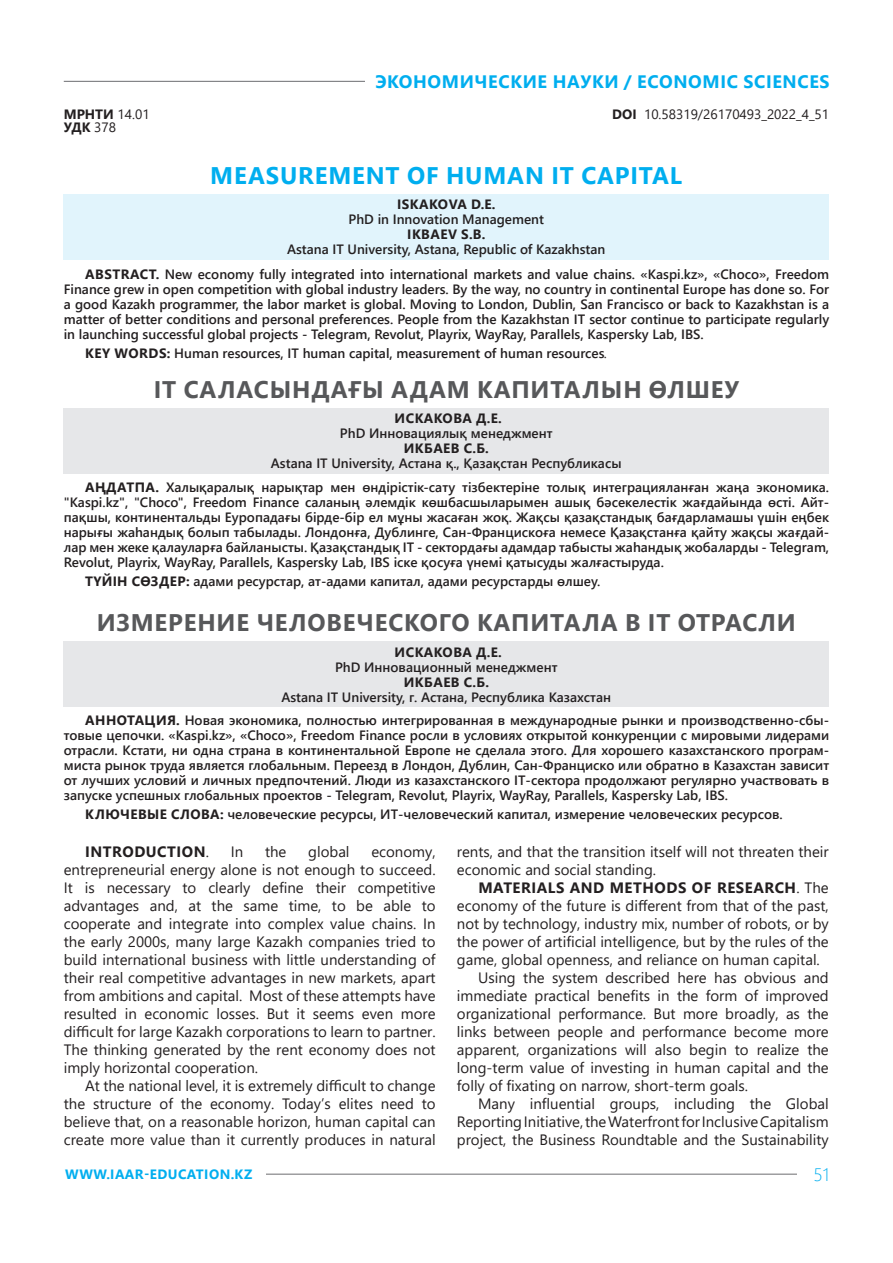
<style>
.page{position:relative;width:893px;height:1263px;background:#fff}
.page>*{position:absolute;margin:0;border:0;box-sizing:border-box;transform-origin:0 0}
.t1{font:700 24px "Segoe UI";letter-spacing:.035em;color:#57585a}
.t2{font:700 24px "Segoe UI";letter-spacing:.035em;color:#00aeef}
.t3{font:700 18px "Segoe UI";letter-spacing:.035em;color:#00aeef}
.t4{font:300 18px "Segoe UI";color:#00aeef}
.t5{font:15px/18px "Segoe UI";color:#231f20;text-align:justify}
.t6{font:700 15px "Segoe UI";letter-spacing:.035em;color:#231f20}
.t7{font:600 13.5px/15px "Segoe UI";color:#231f20;text-align:justify}
.t8{font:700 13.5px "Segoe UI";letter-spacing:.035em;color:#231f20}
.t9{font:13.5px "Segoe UI";color:#231f20}
.t10{font:700 13.5px "Segoe UI";letter-spacing:.035em;color:#00aeef}
.s1{font-weight:400}
.s2{font-weight:700}
.s3{font-weight:400;font-style:italic}
</style>
<div class="page">
<hr style="left:64px;top:81px;width:752px;height:1px;background:#6c6d70">
<hr style="left:65px;top:1174px;width:740px;height:1px;background:#6c6d70">
<div style="left:65px;top:1166px;width:201px;height:16px;background:#fff"></div>
<div style="left:797px;top:1167px;width:32px;height:14px;background:#fff"></div>
<div style="left:366px;top:65px;width:464px;height:32px;background:#fff"></div>
<div style="left:64px;top:194px;width:765px;height:65px;background:#e1f4fc"></div>
<div style="left:64px;top:408px;width:765px;height:66px;background:#e6e7e9"></div>
<div style="left:64px;top:641px;width:765px;height:66px;background:#e6e7e9"></div>
<h2 class="t3" style="left:375px;top:65px;width:456px">ЭКОНОМИЧЕСКИЕ НАУКИ / ECONOMIC SCIENCES</h2>
<p class="t8" style="left:64px;top:101px;width:87px">МРНТИ <span class="s1">14.01</span></p>
<p class="t9" style="left:612px;top:101px;width:218px"><span class="s2">DOI</span> 10.58319/26170493_2022_4_51</p>
<p class="t8" style="left:64px;top:115px;width:54px">УДК <span class="s1">378</span></p>
<h1 class="t2" style="left:210px;top:153px;width:473px">MEASUREMENT OF HUMAN IT CAPITAL</h1>
<p class="t8" style="left:397px;top:191px;width:100px">ISKAKOVA D.E.</p>
<p class="t7" style="left:349px;top:211px;width:197px">PhD in Innovation Management</p>
<p class="t8" style="left:407px;top:221px;width:80px">IKBAEV S.B.</p>
<p class="t7" style="left:287px;top:241px;width:320px">Astana IT University, Astana, Republic of Kazakhstan</p>
<p class="t7" style="left:64px;top:265px;width:767px;text-indent:21px"><span class="s2">ABSTRACT.</span> New economy fully integrated into international markets and value chains. «Kaspi.kz», «Choco», Freedom Finance grew in open competition with global industry leaders. By the way, no country in continental Europe has done so. For a good Kazakh programmer, the labor market is global. Moving to London, Dublin, San Francisco or back to Kazakhstan is a matter of better conditions and personal preferences. People from the Kazakhstan IT sector continue to participate regularly in launching successful global projects - Telegram, Revolut, Playrix, WayRay, Parallels, Kaspersky Lab, IBS.</p>
<p class="t7" style="left:85px;top:344px;width:524px"><span class="s2">KEY WORDS:</span> Human resources, IT human capital, measurement of human resources<span class="s3">.</span></p>
<h1 class="t1" style="left:154px;top:366px;width:587px">IT САЛАСЫНДАҒЫ АДАМ КАПИТАЛЫН ӨЛШЕУ</h1>
<p class="t8" style="left:395px;top:406px;width:109px">ИСКАКОВА Д.Е.</p>
<p class="t7" style="left:340px;top:425px;width:214px">PhD Инновациялық менеджмент</p>
<p class="t8" style="left:404px;top:436px;width:87px">ИКБАЕВ С.Б.</p>
<p class="t7" style="left:271px;top:455px;width:352px">Astana IT University, Астана қ., Қазақстан Республикасы</p>
<p class="t7" style="left:64px;top:478px;width:767px;text-indent:21px"><span class="s2">АҢДАТПА.</span> Халықаралық нарықтар мен өндірістік-сату тізбектеріне толық интеграцияланған жаңа экономика. "Kaspi.kz", "Choco", Freedom Finance саланың әлемдік көшбасшыларымен ашық бәсекелестік жағдайында өсті. Айт&shy;пақшы, континентальды Еуропадағы бірде-бір ел мұны жасаған жоқ. Жақсы қазақстандық бағдарламашы үшін еңбек нарығы жаһандық болып табылады. Лондонға, Дублинге, Сан-Францискоға немесе Қазақстанға қайту жақсы жағдай&shy;лар мен жеке қалауларға байланысты. Қазақстандық IT - сектордағы адамдар табысты жаһандық жобаларды - Telegram, Revolut, Playrix, WayRay, Parallels, Kaspersky Lab, IBS іске қосуға үнемі қатысуды жалғастыруда.</p>
<p class="t7" style="left:85px;top:573px;width:517px"><span class="s2">ТҮЙІН СӨЗДЕР:</span> адами ресурстар, ат-адами капитал, адами ресурстарды өлшеу.</p>
<h1 class="t1" style="left:97px;top:600px;width:700px">ИЗМЕРЕНИЕ ЧЕЛОВЕЧЕСКОГО КАПИТАЛА В IT ОТРАСЛИ</h1>
<p class="t8" style="left:395px;top:639px;width:109px">ИСКАКОВА Д.Е.</p>
<p class="t7" style="left:335px;top:658px;width:224px">PhD Инновационный менеджмент</p>
<p class="t8" style="left:404px;top:669px;width:87px">ИКБАЕВ С.Б.</p>
<p class="t7" style="left:281px;top:688px;width:331px">Astana IT University, г. Астана, Республика Казахстан</p>
<p class="t7" style="left:64px;top:711px;width:767px;text-indent:21px"><span class="s2">АННОТАЦИЯ.</span> Новая экономика, полностью интегрированная в международные рынки и производственно-сбы&shy;товые цепочки. «Kaspi.kz», «Choco», Freedom Finance росли в условиях открытой конкуренции с мировыми лидерами отрасли. Кстати, ни одна страна в континентальной Европе не сделала этого. Для хорошего казахстанского програм&shy;миста рынок труда является глобальным. Переезд в Лондон, Дублин, Сан-Франциско или обратно в Казахстан зависит от лучших условий и личных предпочтений. Люди из казахстанского IT-сектора продолжают регулярно участвовать в запуске успешных глобальных проектов - Telegram, Revolut, Playrix, WayRay, Parallels, Kaspersky Lab, IBS.</p>
<p class="t7" style="left:85px;top:805px;width:699px"><span class="s2">КЛЮЧЕВЫЕ СЛОВА:</span> человеческие ресурсы, ИТ-человеческий капитал, измерение человеческих ресурсов.</p>
<p class="t6" style="left:85px;top:838px;width:125px">INTRODUCTION<span class="s1">.</span></p>
<p class="t5" style="left:231px;top:841px;width:14px">In</p>
<p class="t5" style="left:265px;top:841px;width:23px">the</p>
<p class="t5" style="left:308px;top:841px;width:43px">global</p>
<p class="t5" style="left:64px;top:841px;width:373px;text-indent:308px">economy, entrepreneurial energy alone is not enough to succeed.<br>It is necessary to clearly define their competitive advantages and, at the same time, to be able to cooperate and integrate into complex value chains. In the early 2000s, many large Kazakh companies tried to build international business with little understanding of their real competitive advantages in new markets, apart from ambitions and capital. Most of these attempts have resulted in economic losses. But it seems even more difficult for large Kazakh corporations to learn to partner.<br>The thinking generated by the rent economy does not imply horizontal cooperation.</p>
<p class="t5" style="left:64px;top:1075px;width:373px;text-indent:21px">At the national level, it is extremely difficult to change the structure of the economy. Today’s elites need to believe that, on a reasonable horizon, human capital can create more value than it currently produces in natural</p>
<p class="t5" style="left:457px;top:841px;width:373px">rents, and that the transition itself will not threaten their economic and social standing.</p>
<p class="t6" style="left:478px;top:874px;width:352px">MATERIALS AND METHODS OF RESEARCH<span class="s1">. The</span></p>
<p class="t5" style="left:457px;top:895px;width:373px">economy of the future is different from that of the past,</p>
<p class="t5" style="left:457px;top:913px;width:373px">not by technology, industry mix, number of robots, or by</p>
<p class="t5" style="left:457px;top:931px;width:373px">the power of artificial intelligence, but by the rules of the</p>
<p class="t5" style="left:457px;top:949px;width:364px">game, global openness, and reliance on human capital.</p>
<p class="t5" style="left:478px;top:967px;width:352px">Using the system described here has obvious and</p>
<p class="t5" style="left:457px;top:985px;width:373px">immediate practical benefits in the form of improved</p>
<p class="t5" style="left:457px;top:1003px;width:373px">organizational performance. But more broadly, as the</p>
<p class="t5" style="left:457px;top:1021px;width:373px">links between people and performance become more</p>
<p class="t5" style="left:457px;top:1039px;width:373px">apparent, organizations will also begin to realize the</p>
<p class="t5" style="left:457px;top:1057px;width:373px">long-term value of investing in human capital and the</p>
<p class="t5" style="left:457px;top:1075px;width:293px">folly of fixating on narrow, short-term goals.</p>
<p class="t5" style="left:478px;top:1093px;width:352px">Many influential groups, including the Global</p>
<p class="t5" style="left:457px;top:1111px;width:373px">Reporting Initiative, the Waterfront for Inclusive Capitalism</p>
<p class="t5" style="left:457px;top:1129px;width:373px">project, the Business Roundtable and the Sustainability</p>
<p class="t10" style="left:65px;top:1161px;width:188px">WWW.IAAR-EDUCATION.KZ</p>
<h2 class="t4" style="left:814px;top:1157px;width:17px">51</h2>
</div>
